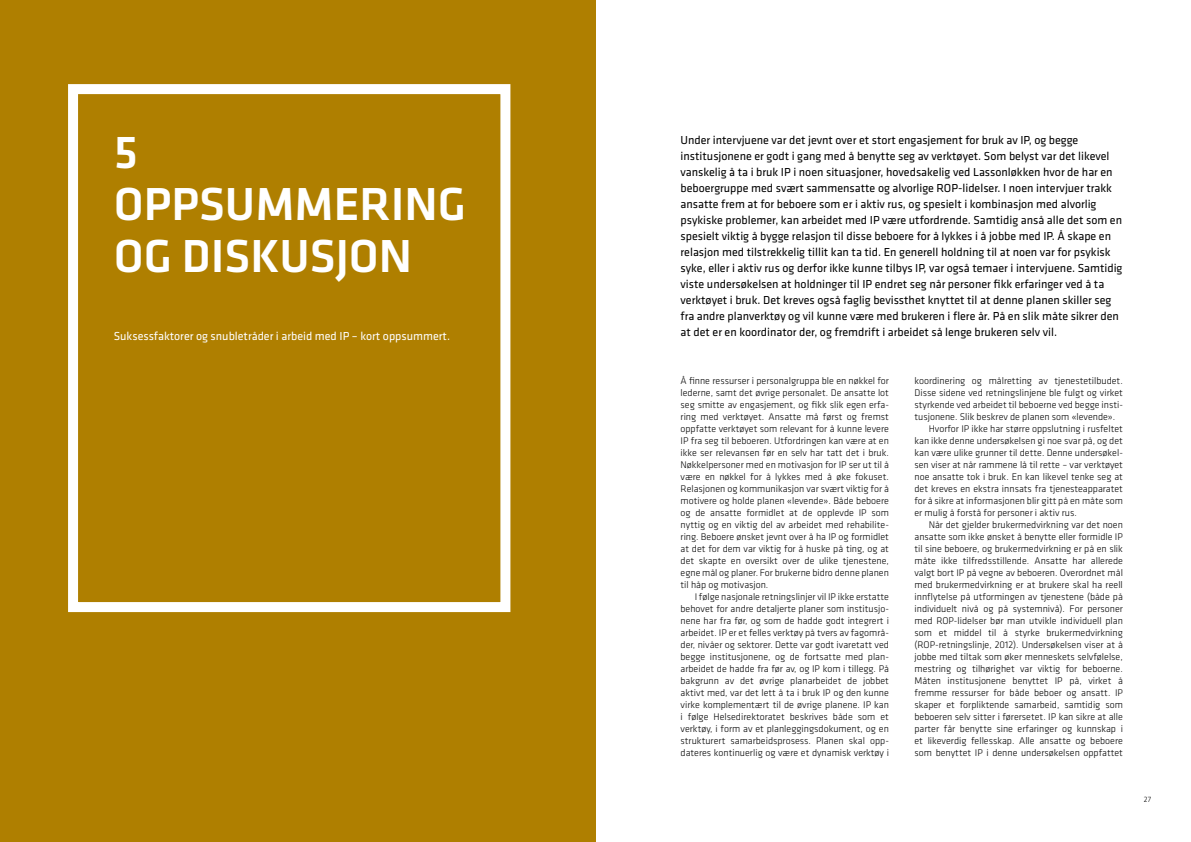
<style>
.page{position:relative;width:1191px;height:842px;background:#fff}
.page>*{position:absolute;margin:0;border:0;box-sizing:border-box;transform-origin:0 0}
.t1{font:500 48px/52px "Klavika";color:#fff}
.t2{font:12px/16px "Klavika";color:#000}
.t3{font:12px "Klavika";color:#fff}
.t4{font:300 10px/12px "Klavika";color:#000;text-align:justify}
.t5{font:300 8px "Klavika";color:#000}
</style>
<div class="page">
<div style="left:0;top:0;width:595px;height:842px;background:#af7f00"></div>
<div style="left:68px;top:84px;width:442px;height:528px;border:10px solid #fff"></div>
<h1 class="t1" style="left:114px;top:125px;width:353px">5<br>OPPSUMMERING<br>OG DISKUSJON</h1>
<p class="t3" style="left:114px;top:328px;width:338px">Suksessfaktorer og snubletråder i arbeid med IP – kort oppsummert.</p>
<p class="t2" style="left:680px;top:132px;width:443px">Under intervjuene var det jevnt over et stort engasjement for bruk av IP, og begge institusjonene er godt i gang med å benytte seg av verktøyet. Som belyst var det likevel vanskelig å ta i bruk IP i noen situasjoner, hovedsakelig ved Lassonløkken hvor de har en beboergruppe med svært sammensatte og alvorlige ROP-lidelser. I noen intervjuer trakk ansatte frem at for beboere som er i aktiv rus, og spesielt i kombinasjon med alvorlig psykiske problemer, kan arbeidet med IP være utfordrende. Samtidig anså alle det som en spesielt viktig å bygge relasjon til disse beboere for å lykkes i å jobbe med IP. Å skape en relasjon med tilstrekkelig tillit kan ta tid. En generell holdning til at noen var for psykisk syke, eller i aktiv rus og derfor ikke kunne tilbys IP, var også temaer i intervjuene. Samtidig viste undersøkelsen at holdninger til IP endret seg når personer fikk erfaringer ved å ta verktøyet i bruk. Det kreves også faglig bevissthet knyttet til at denne planen skiller seg fra andre planverktøy og vil kunne være med brukeren i flere år. På en slik måte sikrer den at det er en koordinator der, og fremdrift i arbeidet så lenge brukeren selv vil.</p>
<p class="t4" style="left:680px;top:375px;width:210px">Å finne ressurser i personalgruppa ble en nøkkel for lederne, samt det øvrige personalet. De ansatte lot seg smitte av engasjement, og fikk slik egen erfa&shy;ring med verktøyet. Ansatte må først og fremst oppfatte verktøyet som relevant for å kunne levere IP fra seg til beboeren. Utfordringen kan være at en ikke ser relevansen før en selv har tatt det i bruk.<br>Nøkkelpersoner med en motivasjon for IP ser ut til å være en nøkkel for å lykkes med å øke fokuset.<br>Relasjonen og kommunikasjon var svært viktig for å motivere og holde planen «levende». Både beboere og de ansatte formidlet at de opplevde IP som nyttig og en viktig del av arbeidet med rehabilite&shy;ring. Beboere ønsket jevnt over å ha IP og formidlet at det for dem var viktig for å huske på ting, og at det skapte en oversikt over de ulike tjenestene, egne mål og planer. For brukerne bidro denne planen til håp og motivasjon.</p>
<p class="t4" style="left:680px;top:591px;width:210px;text-align:left;text-indent:14px">I følge nasjonale retningslinjer vil IP ikke erstatte behovet for andre detaljerte planer som institusjo&shy;nene har fra før, og som de hadde godt integrert i arbeidet. IP er et felles verktøy på tvers av fagområ&shy;der, nivåer og sektorer. Dette var godt ivaretatt ved begge institusjonene, og de fortsatte med plan&shy;arbeidet de hadde fra før av, og IP kom i tillegg. På bakgrunn av det øvrige planarbeidet de jobbet aktivt med, var det lett å ta i bruk IP og den kunne virke komplementært til de øvrige planene. IP kan i følge Helsedirektoratet beskrives både som et verktøy, i form av et planleggingsdokument, og en strukturert samarbeidsprosess. Planen skal opp-- dateres kontinuerlig og være et dynamisk verktøy i</p>
<p class="t4" style="left:914px;top:375px;width:210px">koordinering og målretting av tjenestetilbudet.</p>
<p class="t4" style="left:914px;top:387px;width:210px">Disse sidene ved retningslinjene ble fulgt og virket</p>
<p class="t4" style="left:914px;top:399px;width:210px">styrkende ved arbeidet til beboerne ved begge insti-</p>
<p class="t4" style="left:914px;top:411px;width:202px">tusjonene. Slik beskrev de planen som «levende».</p>
<p class="t4" style="left:928px;top:423px;width:196px">Hvorfor IP ikke har større oppslutning i rusfeltet</p>
<p class="t4" style="left:914px;top:435px;width:210px">kan ikke denne undersøkelsen gi noe svar på, og det</p>
<p class="t4" style="left:914px;top:447px;width:210px">kan være ulike grunner til dette. Denne undersøkel-</p>
<p class="t4" style="left:914px;top:459px;width:210px">sen viser at når rammene lå til rette – var verktøyet</p>
<p class="t4" style="left:914px;top:471px;width:210px">noe ansatte tok i bruk. En kan likevel tenke seg at</p>
<p class="t4" style="left:914px;top:483px;width:210px">det kreves en ekstra innsats fra tjenesteapparatet</p>
<p class="t4" style="left:914px;top:495px;width:210px">for å sikre at informasjonen blir gitt på en måte som</p>
<p class="t4" style="left:914px;top:507px;width:164px">er mulig å forstå for personer i aktiv rus.</p>
<p class="t4" style="left:928px;top:519px;width:196px">Når det gjelder brukermedvirkning var det noen</p>
<p class="t4" style="left:914px;top:531px;width:210px">ansatte som ikke ønsket å benytte eller formidle IP</p>
<p class="t4" style="left:914px;top:543px;width:210px">til sine beboere, og brukermedvirkning er på en slik</p>
<p class="t4" style="left:914px;top:555px;width:210px">måte ikke tilfredsstillende. Ansatte har allerede</p>
<p class="t4" style="left:914px;top:567px;width:210px">valgt bort IP på vegne av beboeren. Overordnet mål</p>
<p class="t4" style="left:914px;top:579px;width:210px">med brukermedvirkning er at brukere skal ha reell</p>
<p class="t4" style="left:914px;top:591px;width:210px">innflytelse på utformingen av tjenestene (både på</p>
<p class="t4" style="left:914px;top:603px;width:210px">individuelt nivå og på systemnivå). For personer</p>
<p class="t4" style="left:914px;top:615px;width:210px">med ROP-lidelser bør man utvikle individuell plan</p>
<p class="t4" style="left:914px;top:627px;width:210px">som et middel til å styrke brukermedvirkning</p>
<p class="t4" style="left:914px;top:639px;width:210px">(ROP-retningslinje, 2012). Undersøkelsen viser at å</p>
<p class="t4" style="left:914px;top:651px;width:210px">jobbe med tiltak som øker menneskets selvfølelse,</p>
<p class="t4" style="left:914px;top:663px;width:210px">mestring og tilhørighet var viktig for beboerne.</p>
<p class="t4" style="left:914px;top:675px;width:210px">Måten institusjonene benyttet IP på, virket å</p>
<p class="t4" style="left:914px;top:687px;width:210px">fremme ressurser for både beboer og ansatt. IP</p>
<p class="t4" style="left:914px;top:699px;width:210px">skaper et forpliktende samarbeid, samtidig som</p>
<p class="t4" style="left:914px;top:711px;width:210px">beboeren selv sitter i førersetet. IP kan sikre at alle</p>
<p class="t4" style="left:914px;top:723px;width:210px">parter får benytte sine erfaringer og kunnskap i</p>
<p class="t4" style="left:914px;top:735px;width:210px">et likeverdig fellesskap. Alle ansatte og beboere</p>
<p class="t4" style="left:914px;top:747px;width:210px">som benyttet IP i denne undersøkelsen oppfattet</p>
<p class="t5" style="left:1144px;top:795px;width:9px">27</p>
</div>
